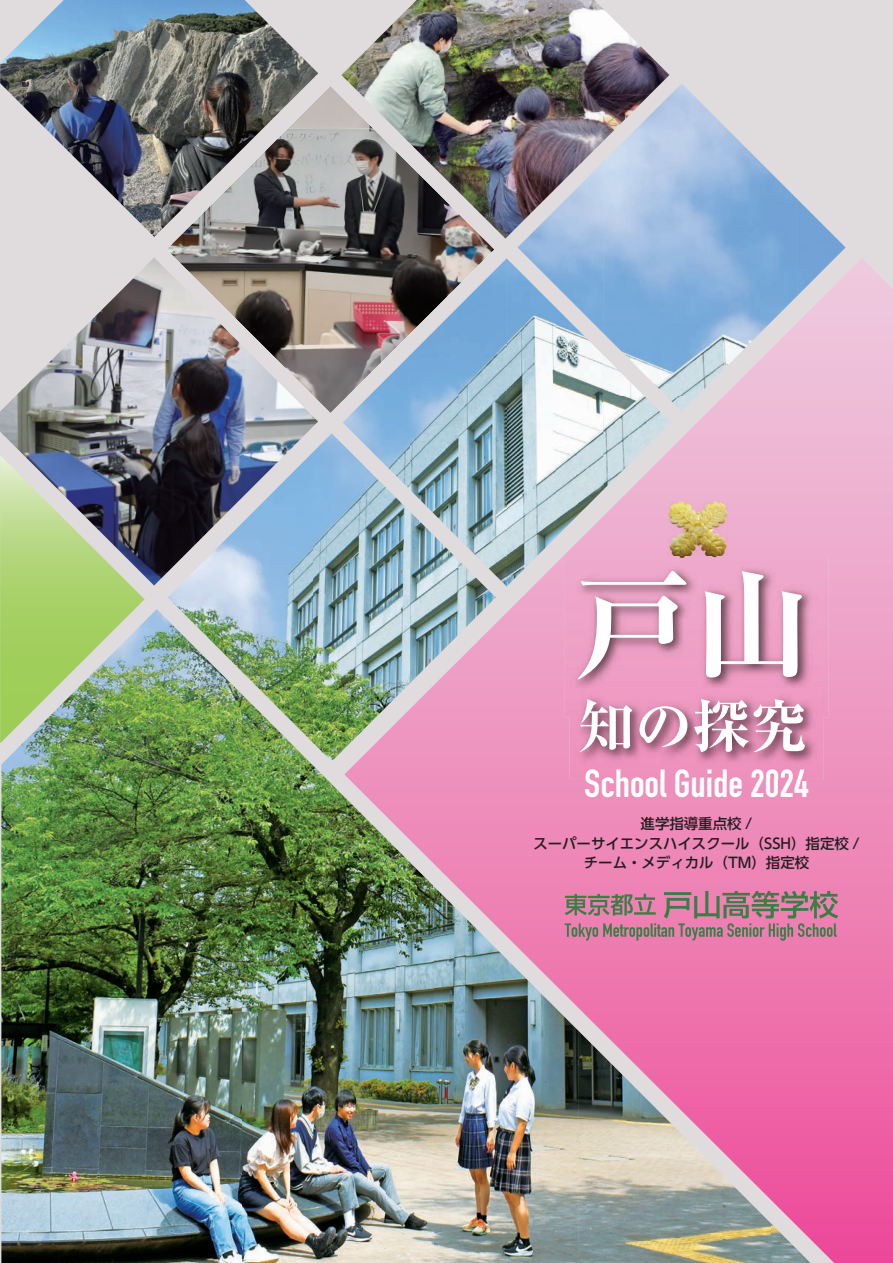
<style>
.page{position:relative;width:893px;height:1263px;background:#fff}
.page>*{position:absolute;margin:0;border:0;box-sizing:border-box;transform-origin:0 0}
.t1{font:700 expanded 119.85px "Ryumin Pro";color:#fff}
.t2{font:700 expanded 57.6px "Ryumin Pro";color:#fff}
.t3{font:700 39.3px "DIN Condensed";color:#fff}
.t4{font:500 14.4px/19.5px "UD Shin Go Pro";color:#231f20;text-align:center}
.s1{font-family:"Shin Go Pro"}
</style>
<div class="page">
<img style="left:0;top:0;width:893px;height:1263px">
<img style="left:565px;top:556px;width:263px;height:161px">
<img style="left:569px;top:689px;width:255px;height:90px">
<img style="left:585px;top:769px;width:223px;height:10px">
<img style="left:669px;top:501px;width:59px;height:57px">
<svg style="left:565px;top:891px;width:273px;height:50px;background:#b37f8e"></svg>
<h1 class="t1" style="left:573px;top:530px;width:241px">戸山</h1>
<h2 class="t2" style="left:577px;top:681px;width:232px">知の探究</h2>
<h3 class="t3" style="left:584px;top:757px;width:226px">School Guide 2024</h3>
<p class="t4" style="left:533px;top:814px;width:328px">進学指導重点校 /<br>スーパーサイエンスハイスクール（SSH）指定校 /チーム・メディカル（<span class="s1">TM</span>）指定校</p>
</div>
